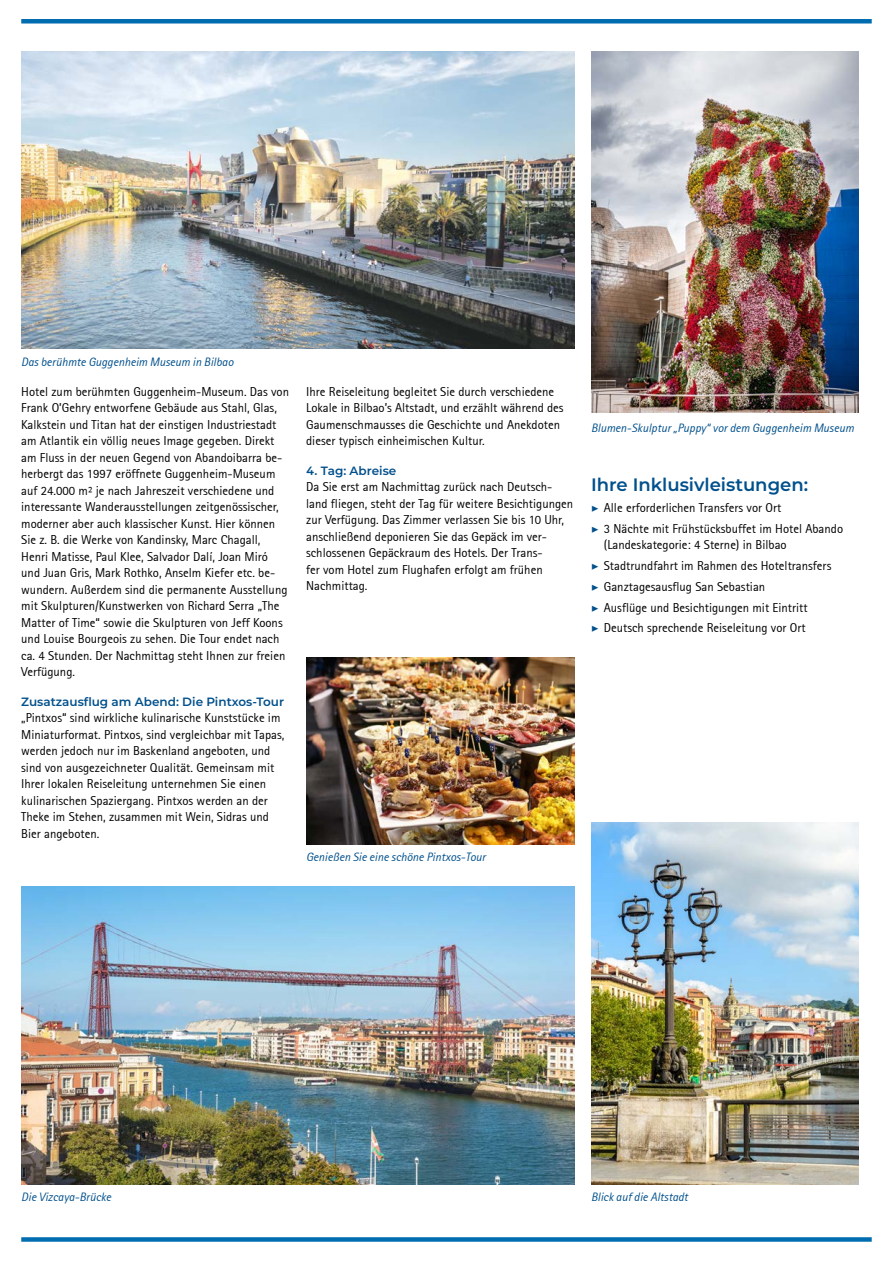
<style>
.page{position:relative;width:893px;height:1263px;background:#fff}
.page>*{position:absolute;margin:0;border:0;box-sizing:border-box;transform-origin:0 0}
.t1{font:600 18px "Montserrat";color:#00508c}
.t2{font:12.75px/16.5px "Rotis Sans Serif";color:#000}
.t3{font:italic 12px "Rotis Sans Serif";color:#00508c}
.t4{font:600 12px "Montserrat";color:#00508c}
.s1{font-family:"Minion Pro";font-weight:700;font-style:italic;color:#00508c}
</style>
<div class="page">
<div style="left:21px;top:19px;width:851px;height:5px;background:#006db1"></div>
<div style="left:21px;top:1237px;width:851px;height:5px;background:#006db1"></div>
<img style="left:21px;top:51px;width:553px;height:298px">
<img style="left:591px;top:51px;width:268px;height:361px">
<img style="left:591px;top:823px;width:268px;height:361px">
<img style="left:21px;top:887px;width:553px;height:297px">
<img style="left:306px;top:657px;width:268px;height:187px">
<p class="t3" style="left:21px;top:354px;width:214px">Das berühmte Guggenheim Museum in Bilbao</p>
<p class="t2" style="left:21px;top:383px;width:269px">Hotel zum berühmten Guggenheim-Museum. Das von Frank O’Gehry entworfene Gebäude aus Stahl, Glas, Kalkstein und Titan hat der einstigen Industriestadt am Atlantik ein völlig neues Image gegeben. Direkt am Fluss in der neuen Gegend von Abandoibarra be&shy;herbergt das 1997 eröffnete Guggenheim-Museum auf 24.000 m² je nach Jahreszeit verschiedene und interessante Wanderausstellungen zeitgenössischer, moderner aber auch klassischer Kunst. Hier können Sie z. B. die Werke von Kandinsky, Marc Chagall, Henri Matisse, Paul Klee, Salvador Dalí, Joan Miró und Juan Gris, Mark Rothko, Anselm Kiefer etc. be&shy;wundern. Außerdem sind die permanente Ausstellung mit Skulpturen/Kunstwerken von Richard Serra „The Matter of Time“ sowie die Skulpturen von Jeff Koons und Louise Bourgeois zu sehen. Die Tour endet nach ca. 4 Stunden. Der Nachmittag steht Ihnen zur freien Verfügung.</p>
<p class="t4" style="left:21px;top:693px;width:264px">Zusatzausflug am Abend: Die Pintxos-Tour</p>
<p class="t2" style="left:21px;top:709px;width:265px">„Pintxos“ sind wirkliche kulinarische Kunststücke im Miniaturformat. Pintxos, sind vergleichbar mit Tapas, werden jedoch nur im Baskenland angeboten, und sind von ausgezeichneter Qualität. Gemeinsam mit Ihrer lokalen Reiseleitung unternehmen Sie einen kulinarischen Spaziergang. Pintxos werden an der Theke im Stehen, zusammen mit Wein, Sidras und Bier angeboten.</p>
<p class="t2" style="left:306px;top:383px;width:259px">Ihre Reiseleitung begleitet Sie durch verschiedene Lokale in Bilbao’s Altstadt, und erzählt während des Gaumenschmausses die Geschichte und Anekdoten dieser typisch einheimischen Kultur.</p>
<p class="t4" style="left:306px;top:462px;width:92px">4. Tag: Abreise</p>
<p class="t2" style="left:306px;top:478px;width:269px">Da Sie erst am Nachmittag zurück nach Deutsch&shy;land fliegen, steht der Tag für weitere Besichtigungen zur Verfügung. Das Zimmer verlassen Sie bis 10 Uhr, anschließend deponieren Sie das Gepäck im ver&shy;schlossenen Gepäckraum des Hotels. Der Trans-<br>fer vom Hotel zum Flughafen erfolgt am frühen Nachmittag.</p>
<p class="t3" style="left:306px;top:850px;width:181px">Genießen Sie eine schöne Pintxos-Tour</p>
<p class="t3" style="left:591px;top:421px;width:264px">Blumen-Skulptur „Puppy“ vor dem Guggenheim Museum</p>
<h1 class="t1" style="left:591px;top:472px;width:219px">Ihre Inklusivleistungen:</h1>
<p class="t2" style="left:591px;top:497px;width:254px;line-height:20.7px"><span class="s1">▶</span> Alle erforderlichen Transfers vor Ort<br><span class="s1">▶</span> 3 Nächte mit Frühstücksbuffet im Hotel Abando</p>
<p class="t2" style="left:591px;top:534px;width:242px;line-height:20.7px;text-indent:13px">(Landeskategorie: 4 Sterne) in Bilbao<br><span class="s1">▶</span> Stadtrundfahrt im Rahmen des Hoteltransfers <span class="s1">▶</span> Ganztagesausflug San Sebastian<br><span class="s1">▶</span> Ausflüge und Besichtigungen mit Eintritt<br><span class="s1">▶</span> Deutsch sprechende Reiseleitung vor Ort</p>
<p class="t3" style="left:21px;top:1190px;width:91px">Die Vizcaya-Brücke</p>
<p class="t3" style="left:591px;top:1190px;width:98px">Blick auf die Altstadt</p>
</div>
